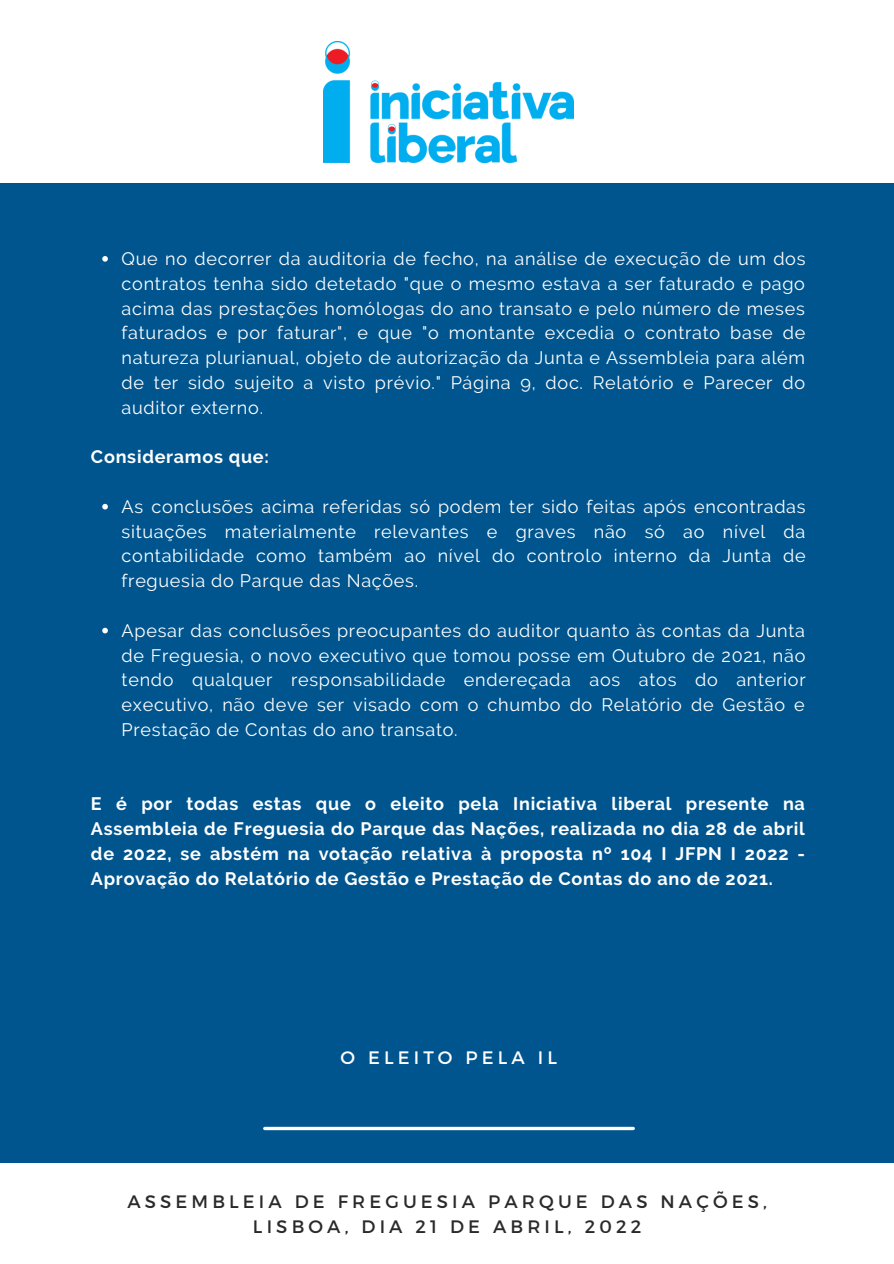
<style>
.page{position:relative;width:894px;height:1264px;background:#fff}
.page>*{position:absolute;margin:0;border:0;box-sizing:border-box;transform-origin:0 0}
.t1{font:18px/24.8px "Raleway";letter-spacing:.04em;color:#fff;text-align:justify}
.t2{font:700 18px/24.8px "Raleway";letter-spacing:.04em;color:#fff;text-align:justify}
.t3{font:18px/24.8px "Montserrat";letter-spacing:.23em;color:#2a2a2a;text-align:center}
.t4{font:18px "Montserrat";letter-spacing:.23em;color:#fff}
</style>
<div class="page">
<div style="left:0;top:184px;width:893px;height:978px;background:#00558f"></div>
<img style="left:323px;top:41px;width:250px;height:122px">
<svg style="left:265px;top:1126px;width:368px;height:4px"></svg>
<svg style="left:102px;top:256px;width:6px;height:6px"></svg>
<svg style="left:102px;top:504px;width:6px;height:5px"></svg>
<svg style="left:102px;top:627px;width:6px;height:6px"></svg>
<p class="t1" style="left:122px;top:246px;width:685px">Que no decorrer da auditoria de fecho, na análise de execução de um dos contratos tenha sido detetado "que o mesmo estava a ser faturado e pago acima das prestações homólogas do ano transato e pelo número de meses faturados e por faturar", e que "o montante excedia o contrato base de natureza plurianual, objeto de autorização da Junta e Assembleia para além de ter sido sujeito a visto prévio." Página 9, doc. Relatório e Parecer do auditor externo.</p>
<p class="t2" style="left:91px;top:444px;width:179px">Consideramos que:</p>
<p class="t1" style="left:122px;top:494px;width:685px">As conclusões acima referidas só podem ter sido feitas após encontradas situações materialmente relevantes e graves não só ao nível da contabilidade como também ao nível do controlo interno da Junta de freguesia do Parque das Nações.</p>
<p class="t1" style="left:122px;top:618px;width:685px">Apesar das conclusões preocupantes do auditor quanto às contas da Junta de Freguesia, o novo executivo que tomou posse em Outubro de 2021, não tendo qualquer responsabilidade endereçada aos atos do anterior executivo, não deve ser visado com o chumbo do Relatório de Gestão e Prestação de Contas do ano transato.</p>
<p class="t2" style="left:91px;top:791px;width:715px">E é por todas estas que o eleito pela Iniciativa liberal presente na Assembleia de Freguesia do Parque das Nações, realizada no dia 28 de abril de 2022, se abstém na votação relativa à proposta nº 104 I JFPN I 2022 - Aprovação do Relatório de Gestão e Prestação de Contas do ano de 2021.</p>
<p class="t4" style="left:340px;top:1045px;width:218px">O ELEITO PELA IL</p>
<p class="t3" style="left:127px;top:1188px;width:641px">ASSEMBLEIA DE FREGUESIA PARQUE DAS NAÇÕES,<br>LISBOA, DIA 21 DE ABRIL, 2022</p>
</div>
